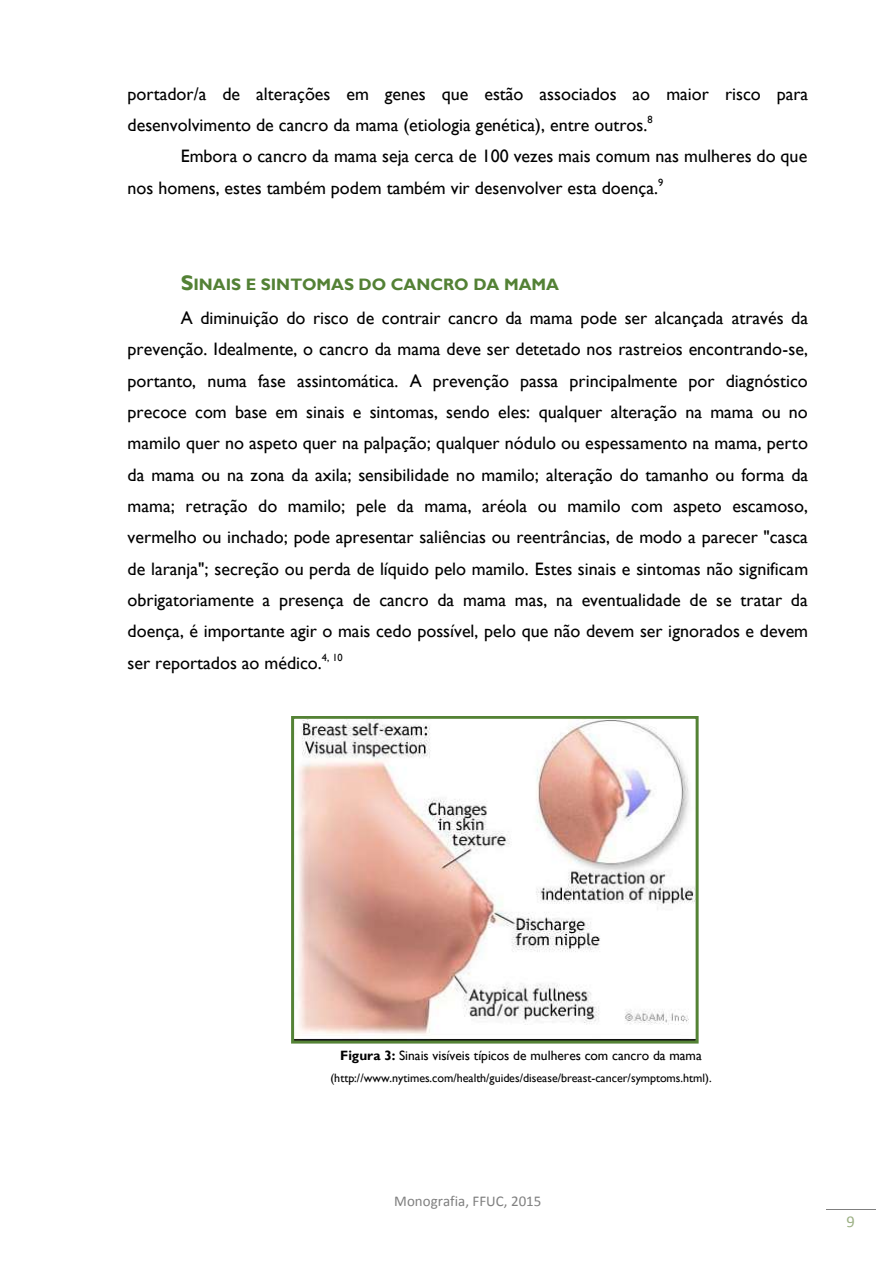
<style>
.page{position:relative;width:893px;height:1263px;background:#fff}
.page>*{position:absolute;margin:0;border:0;box-sizing:border-box;transform-origin:0 0}
.t1{font:18px/31.3px "Gill Sans MT";color:#000}
.t2{font:700 16.5px "Gill Sans MT";letter-spacing:-.005em;color:#538135}
.t3{font:16.5px "Calibri";color:#9cb084}
.t4{font:15px "Calibri";color:#808080}
.t5{font:13.5px "Gill Sans MT";color:#000}
.t6{font:12px "Gill Sans MT";color:#000}
.s1{font-size:21px}
.s2{font-weight:700}
</style>
<div class="page">
<hr style="left:826px;top:1209px;width:49px;height:1px;background:#7f7f7f">
<img style="left:295px;top:720px;width:400px;height:319px">
<div style="left:291px;top:716px;width:408px;height:327px;border:3px solid #548235"></div>
<p class="t1" style="left:128px;top:78px;width:682px">portador/a de alterações em genes que estão associados ao maior risco para desenvolvimento de cancro da mama (etiologia genética), entre outros.<sup>8</sup></p>
<p class="t1" style="left:128px;top:140px;width:681px;text-indent:53px">Embora o cancro da mama seja cerca de 100 vezes mais comum nas mulheres do que nos homens, estes também podem também vir desenvolver esta doença.<sup>9</sup></p>
<p class="t2" style="left:181px;top:275px;width:380px"><span class="s1">S</span>INAIS E SINTOMAS DO CANCRO DA MAMA</p>
<p class="t1" style="left:128px;top:302px;width:682px;text-align:justify;text-indent:53px">A diminuição do risco de contrair cancro da mama pode ser alcançada através da prevenção. Idealmente, o cancro da mama deve ser detetado nos rastreios encontrando-se, portanto, numa fase assintomática. A prevenção passa principalmente por diagnóstico precoce com base em sinais e sintomas, sendo eles: qualquer alteração na mama ou no mamilo quer no aspeto quer na palpação; qualquer nódulo ou espessamento na mama, perto da mama ou na zona da axila; sensibilidade no mamilo; alteração do tamanho ou forma da mama; retração do mamilo; pele da mama, aréola ou mamilo com aspeto escamoso, vermelho ou inchado; pode apresentar saliências ou reentrâncias, de modo a parecer "casca de laranja"; secreção ou perda de líquido pelo mamilo. Estes sinais e sintomas não significam obrigatoriamente a presença de cancro da mama mas, na eventualidade de se tratar da doença, é importante agir o mais cedo possível, pelo que não devem ser ignorados e devem ser reportados ao médico.<sup>4,</sup> <sup>10</sup></p>
<p class="t5" style="left:340px;top:1048px;width:363px"><span class="s2">Figura 3:</span> Sinais visíveis típicos de mulheres com cancro da mama</p>
<p class="t6" style="left:330px;top:1071px;width:383px">(http://www.nytimes.com/health/guides/disease/breast-cancer/symptoms.html).</p>
<p class="t4" style="left:394px;top:1195px;width:149px">Monografia, FFUC, 2015</p>
<p class="t3" style="left:846px;top:1215px;width:10px">9</p>
</div>
